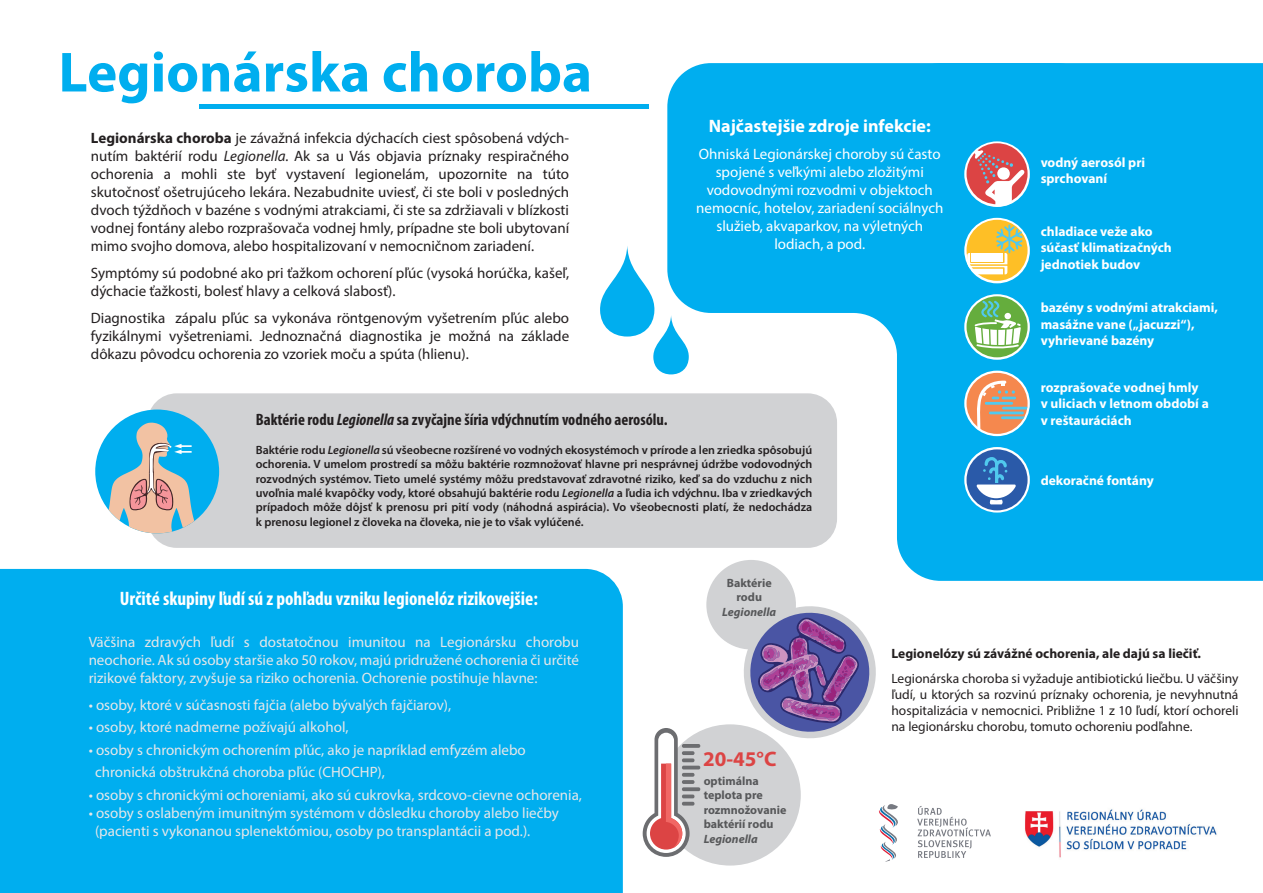
<style>
.page{position:relative;width:1263px;height:893px;background:#fff}
.page>*{position:absolute;margin:0;border:0;box-sizing:border-box;transform-origin:0 0}
.t1{font:700 57px "Myriad Pro";color:#00aeef}
.t2{font:700 21px "Myriad Pro";color:#dc4444}
.t3{font:700 condensed 19.5px "Myriad Pro";color:#fff}
.t4{font:700 18px "Myriad Pro";color:#fff}
.t5{font:700 condensed 16.5px "Myriad Pro";color:#231f20}
.t6{font:15px/18px "Myriad Pro";color:#231f20;text-align:justify}
.t7{font:15px/18px "Myriad Pro";color:#e6e7e9}
.t8{font:15px/18px "Myriad Pro";color:#fff;text-align:center}
.t9{font:700 13.5px/16.2px "Myriad Pro";color:#fff}
.t10{font:13.5px/16.2px "Myriad Pro";color:#231f20;text-align:justify}
.t11{font:700 13.5px "Myriad Pro";color:#231f20}
.t12{font:600 12px/14.4px "Myriad Pro";color:#231f20;text-align:justify}
.t13{font:700 12px/14.4px "Myriad Pro";color:#57585a}
.t14{font:italic 700 12px "Myriad Pro";color:#57585a}
.s1{font-weight:700}
.s2{font-style:italic}
</style>
<div class="page">
<div style="left:897px;top:63px;width:366px;height:518px;background:#00aeef"></div>
<div style="left:1px;top:569px;width:622px;height:324px;background:#00aeef"></div>
<div style="left:667px;top:63px;width:433px;height:250px;background:#00aeef;border-radius:44px"></div>
<div style="left:147px;top:393px;width:690px;height:155px;background:#d1d2d4;border-radius:29px"></div>
<img style="left:1025px;top:809px;width:192px;height:49px">
<svg style="left:600px;top:246px;width:55px;height:91px"></svg>
<svg style="left:653px;top:315px;width:36px;height:59px;fill:#00aeef"></svg>
<div style="left:95px;top:410px;width:124px;height:123px;background:#00aeef;border-radius:50%"></div>
<svg style="left:855px;top:313px;width:88px;height:53px"></svg>
<svg style="left:964px;top:141px;width:66px;height:66px"></svg>
<svg style="left:964px;top:218px;width:66px;height:65px"></svg>
<svg style="left:964px;top:294px;width:66px;height:66px"></svg>
<svg style="left:964px;top:371px;width:66px;height:65px"></svg>
<svg style="left:964px;top:447px;width:66px;height:66px"></svg>
<div style="left:199px;top:104px;width:449px;height:5px;background:#00aeef"></div>
<div style="left:966px;top:373px;width:61px;height:61px;background:#f5884e;border-radius:50%"></div>
<svg style="left:109px;top:423px;width:85px;height:110px"></svg>
<div style="left:966px;top:296px;width:61px;height:61px;background:#65ad3d;border-radius:50%"></div>
<div style="left:966px;top:449px;width:61px;height:61px;background:#2a5aa9;border-radius:50%"></div>
<div style="left:966px;top:143px;width:61px;height:61px;background:#dc4444;border-radius:50%"></div>
<div style="left:966px;top:220px;width:61px;height:61px;background:#febf26;border-radius:50%"></div>
<svg style="left:967px;top:224px;width:55px;height:51px"></svg>
<svg style="left:976px;top:457px;width:40px;height:47px"></svg>
<svg style="left:974px;top:150px;width:50px;height:57px"></svg>
<svg style="left:974px;top:300px;width:47px;height:49px"></svg>
<svg style="left:976px;top:380px;width:51px;height:51px"></svg>
<div style="left:659px;top:724px;width:142px;height:141px;background:#d1d2d4;border-radius:50%"></div>
<svg style="left:643px;top:728px;width:58px;height:129px"></svg>
<div style="left:706px;top:560px;width:90px;height:89px;background:#d1d2d4;border-radius:50%"></div>
<svg style="left:737px;top:599px;width:139px;height:146px"></svg>
<svg style="left:879px;top:804px;width:19px;height:58px"></svg>
<svg style="left:917px;top:806px;width:74px;height:52px"></svg>
<h1 class="t1" style="left:59px;top:35px;width:535px">Legionárska choroba</h1>
<p class="t6" style="left:91px;top:129px;width:480px"><span class="s1">Legionárska choroba</span> je závažná infekcia dýchacích ciest spôsobená vdých&shy;nutím baktérií rodu <span class="s2">Legionella.</span> Ak sa u Vás objavia príznaky respiračného ochorenia a mohli ste byť vystavení legionelám, upozornite na túto skutočnosť ošetrujúceho lekára. Nezabudnite uviesť, či ste boli v posledných dvoch týždňoch v bazéne s vodnými atrakciami, či ste sa zdržiavali v blízkosti vodnej fontány alebo rozprašovača vodnej hmly, prípadne ste boli ubytovaní mimo svojho domova, alebo hospitalizovaní v nemocničnom zariadení.</p>
<p class="t6" style="left:91px;top:264px;width:480px">Symptómy sú podobné ako pri ťažkom ochorení pľúc (vysoká horúčka, kašeľ, dýchacie ťažkosti, bolesť hlavy a celková slabosť).</p>
<p class="t6" style="left:91px;top:309px;width:480px">Diagnostika zápalu pľúc sa vykonáva röntgenovým vyšetrením pľúc alebo fyzikálnymi vyšetreniami. Jednoznačná diagnostika je možná na základe dôkazu pôvodcu ochorenia zo vzoriek moču a spúta (hlienu).</p>
<p class="t4" style="left:709px;top:114px;width:223px">Najčastejšie zdroje infekcie:</p>
<p class="t8" style="left:696px;top:145px;width:249px">Ohniská Legionárskej choroby sú často spojené s veľkými alebo zložitými vodovodnými rozvodmi v objektoch nemocníc, hotelov, zariadení sociálnych služieb, akvaparkov, na výletných lodiach, a pod.</p>
<p class="t9" style="left:1041px;top:154px;width:106px">vodný aerosól pri sprchovaní</p>
<p class="t9" style="left:1041px;top:223px;width:133px">chladiace veže ako súčasť klimatizačných jednotiek budov</p>
<p class="t9" style="left:1041px;top:299px;width:179px">bazény s vodnými atrakciami, masážne vane („jacuzzi“), vyhrievané bazény</p>
<p class="t9" style="left:1041px;top:379px;width:170px">rozprašovače vodnej hmly v uliciach v letnom období a v reštauráciách</p>
<p class="t5" style="left:256px;top:409px;width:413px">Baktérie rodu <span class="s2">Legionella</span> sa zvyčajne šíria vdýchnutím vodného aerosólu.</p>
<p class="t12" style="left:256px;top:442px;width:558px">Baktérie rodu <span class="s2">Legionella</span> sú všeobecne rozšírené vo vodných ekosystémoch v prírode a len zriedka spôsobujú ochorenia. V umelom prostredí sa môžu baktérie rozmnožovať hlavne pri nesprávnej údržbe vodovodných rozvodných systémov. Tieto umelé systémy môžu predstavovať zdravotné riziko, keď sa do vzduchu z nich uvoľnia malé kvapôčky vody, ktoré obsahujú baktérie rodu <span class="s2">Legionella</span> a ľudia ich vdýchnu. Iba v zriedkavých prípadoch môže dôjsť k prenosu pri pití vody (náhodná aspirácia). Vo všeobecnosti platí, že nedochádza k prenosu legionel z človeka na človeka, nie je to však vylúčené.</p>
<p class="t9" style="left:1041px;top:472px;width:115px">dekoračné fontány</p>
<h3 class="t3" style="left:120px;top:586px;width:420px">Určité skupiny ľudí sú z pohľadu vzniku legionelóz rizikovejšie:</h3>
<p class="t7" style="left:89px;top:632px;width:492px;text-align:justify">Väčšina zdravých ľudí s dostatočnou imunitou na Legionársku chorobu neochorie. Ak sú osoby staršie ako 50 rokov, majú pridružené ochorenia či určité rizikové faktory, zvyšuje sa riziko ochorenia. Ochorenie postihuje hlavne:</p>
<p class="t7" style="left:89px;top:695px;width:364px">• osoby, ktoré v súčasnosti fajčia (alebo bývalých fajčiarov),</p>
<p class="t7" style="left:89px;top:718px;width:261px">• osoby, ktoré nadmerne požívajú alkohol,</p>
<p class="t7" style="left:95px;top:738px;width:432px;line-height:22.5px;text-indent:-6px">• osoby s chronickým ochorením pľúc, ako je napríklad emfyzém alebo chronická obštrukčná choroba pľúc (CHOCHP),</p>
<p class="t7" style="left:89px;top:785px;width:495px">• osoby s chronickými ochoreniami, ako sú cukrovka, srdcovo-cievne ochorenia,</p>
<p class="t7" style="left:95px;top:803px;width:465px;text-indent:-6px">• osoby s oslabeným imunitným systémom v dôsledku choroby alebo liečby (pacienti s vykonanou splenektómiou, osoby po transplantácii a pod.).</p>
<p class="t13" style="left:727px;top:575px;width:46px;text-align:center">Baktérie rodu</p>
<p class="t14" style="left:722px;top:604px;width:56px">Legionella</p>
<h2 class="t2" style="left:703px;top:745px;width:75px">20-45°C</h2>
<p class="t13" style="left:704px;top:773px;width:84px">optimálna teplota pre rozmnožovanie baktérií rodu</p>
<p class="t14" style="left:704px;top:831px;width:56px">Legionella</p>
<p class="t11" style="left:891px;top:644px;width:311px">Legionelózy sú závážné ochorenia, ale dajú sa liečiť.</p>
<p class="t10" style="left:891px;top:670px;width:349px">Legionárska choroba si vyžaduje antibiotickú liečbu. U väčšiny ľudí, u ktorých sa rozvinú príznaky ochorenia, je nevyhnutná hospitalizácia v nemocnici. Približne 1 z 10 ľudí, ktorí ochoreli na legionársku chorobu, tomuto ochoreniu podľahne.</p>
</div>
